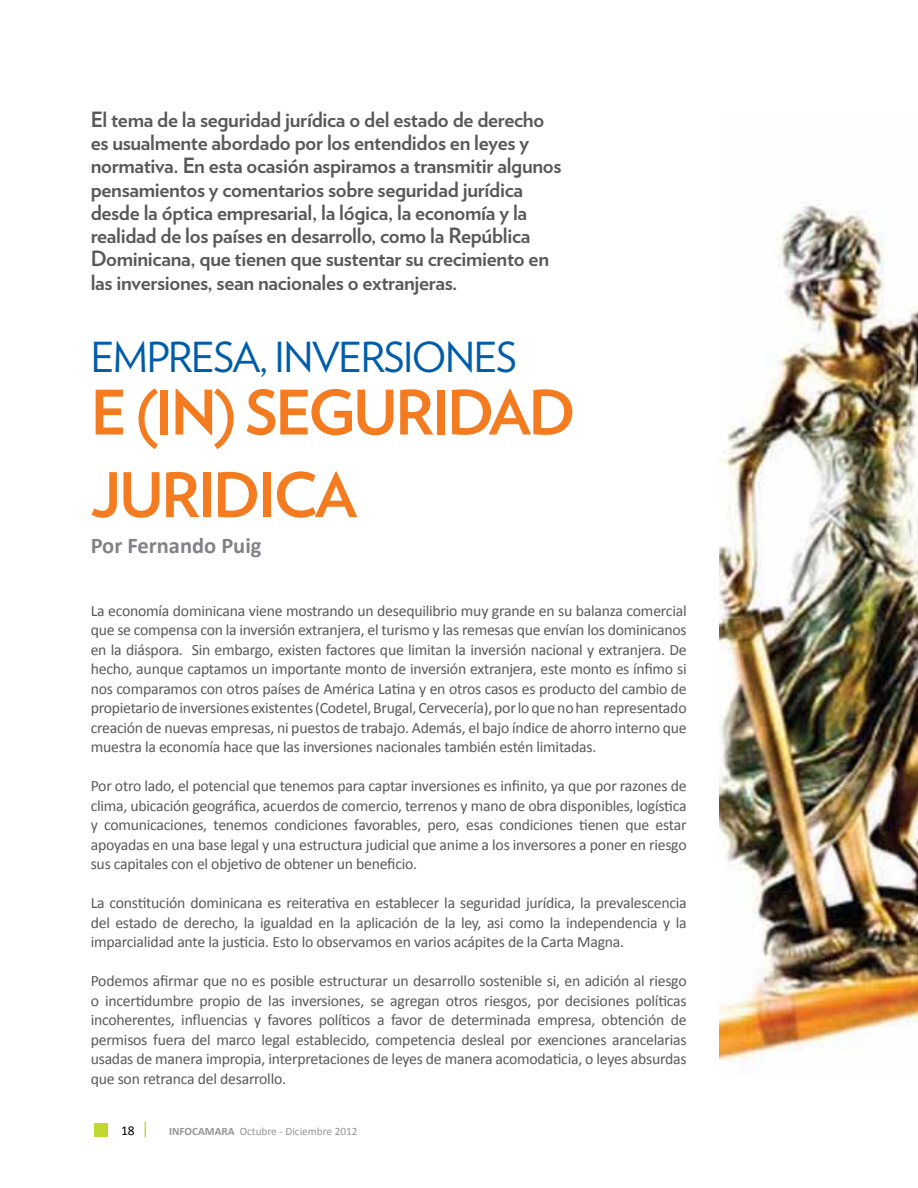
<style>
.page{position:relative;width:918px;height:1188px;background:#fff}
.page>*{position:absolute;margin:0;border:0;box-sizing:border-box;transform-origin:0 0}
.t1{font:700 61.2px/82.5px "Verlag";letter-spacing:-.04em;color:#f47b20}
.t2{font:41.25px "Verlag";letter-spacing:-.035em;color:#005daa}
.t3{font:700 22.5px "Calibri";color:#808285}
.t4{font:700 21px/23.2px "Verlag";letter-spacing:-.015em;color:#58595b}
.t5{font:15.75px/19.5px "Calibri";letter-spacing:-.015em;color:#58595b;text-align:justify}
.t6{font:13.5px "Calibri";color:#000}
.t7{font:11.25px "Calibri";color:#939598}
.s1{font-weight:700}
</style>
<div class="page">
<div style="left:94px;top:1123px;width:13px;height:13px;background:#c1d72f"></div>
<svg style="left:145px;top:1122px;width:1px;height:15px"></svg>
<img style="left:719px;top:200px;width:199px;height:862px">
<p class="t4" style="left:91px;top:107px;width:472px">El tema de la seguridad jurídica o del estado de derecho es usualmente abordado por los entendidos en leyes y normativa. En esta ocasión aspiramos a transmitir algunos pensamientos y comentarios sobre seguridad jurídica desde la óptica empresarial, la lógica, la economía y la realidad de los países en desarrollo, como la República Dominicana, que tienen que sustentar su crecimiento en las inversiones, sean nacionales o extranjeras.</p>
<h2 class="t2" style="left:91px;top:326px;width:428px">EMPRESA, INVERSIONES</h2>
<h1 class="t1" style="left:91px;top:368px;width:487px">E (IN) SEGURIDAD<br>JURIDICA</h1>
<h3 class="t3" style="left:91px;top:531px;width:172px">Por Fernando Puig</h3>
<p class="t5" style="left:91px;top:601px;width:598px">La economía dominicana viene mostrando un desequilibrio muy grande en su balanza comercial que se compensa con la inversión extranjera, el turismo y las remesas que envían los dominicanos en la diáspora. Sin embargo, existen factores que limitan la inversión nacional y extranjera. De hecho, aunque captamos un importante monto de inversión extranjera, este monto es ínfimo si nos comparamos con otros países de América Latina y en otros casos es producto del cambio de propietario de inversiones existentes (Codetel, Brugal, Cervecería), por lo que no han representado creación de nuevas empresas, ni puestos de trabajo. Además, el bajo índice de ahorro interno que muestra la economía hace que las inversiones nacionales también estén limitadas.</p>
<p class="t5" style="left:91px;top:776px;width:597px">Por otro lado, el potencial que tenemos para captar inversiones es infinito, ya que por razones de clima, ubicación geográfica, acuerdos de comercio, terrenos y mano de obra disponibles, logística y comunicaciones, tenemos condiciones favorables, pero, esas condiciones tienen que estar apoyadas en una base legal y una estructura judicial que anime a los inversores a poner en riesgo sus capitales con el objetivo de obtener un beneficio.</p>
<p class="t5" style="left:91px;top:893px;width:597px">La constitución dominicana es reiterativa en establecer la seguridad jurídica, la prevalescencia del estado de derecho, la igualdad en la aplicación de la ley, asi como la independencia y la imparcialidad ante la justicia. Esto lo observamos en varios acápites de la Carta Magna.</p>
<p class="t5" style="left:91px;top:971px;width:597px">Podemos afirmar que no es posible estructurar un desarrollo sostenible si, en adición al riesgo o incertidumbre propio de las inversiones, se agregan otros riesgos, por decisiones políticas incoherentes, influencias y favores políticos a favor de determinada empresa, obtención de permisos fuera del marco legal establecido, competencia desleal por exenciones arancelarias usadas de manera impropia, interpretaciones de leyes de manera acomodaticia, o leyes absurdas que son retranca del desarrollo.</p>
<p class="t6" style="left:121px;top:1122px;width:15px">18</p>
<p class="t7" style="left:169px;top:1124px;width:190px"><span class="s1">INFOCAMARA</span> Octubre - Diciembre 2012</p>
</div>
